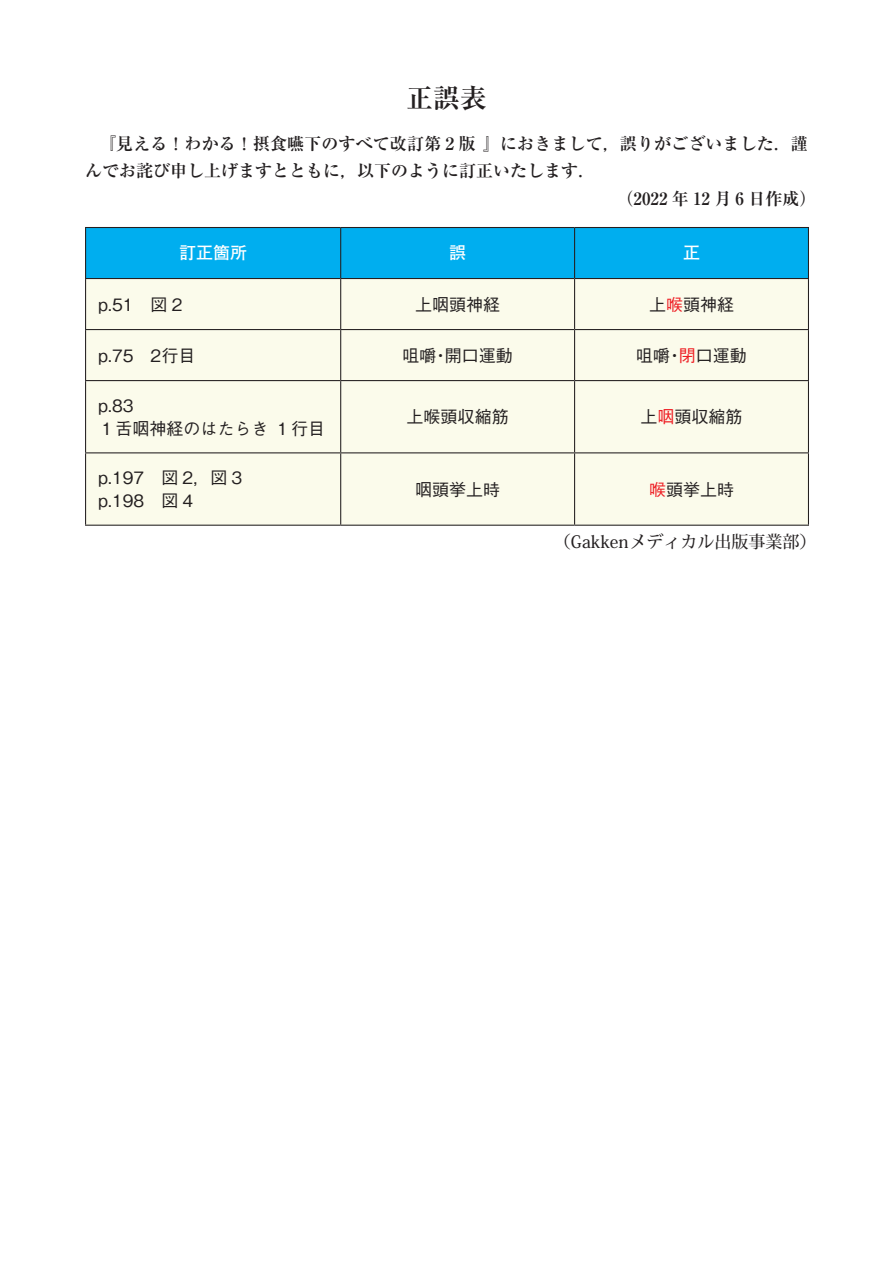
<style>
.page{position:relative;width:893px;height:1263px;background:#fff}
.page>*{position:absolute;margin:0;border:0;box-sizing:border-box;transform-origin:0 0}
.t1{font:700 26.55px "Ryumin Pro";color:#231f20}
.t2{font:500 16.95px/23.4px "Gothic BBB Pro";color:#231f20}
.t3{font:700 16.95px "Ryumin Pro";color:#231f20}
.t4{font:500 16.95px "Koz Min Pro";color:#231f20}
.t5{font:700 16.95px "Futo Go B101 Pro";color:#fff}
.s1{color:#ee1d23}
</style>
<div class="page">
<svg style="left:86px;top:228px;width:722px;height:297px;background:#cfecea"></svg>
<hr style="left:340px;top:279px;width:1px;height:50px;background:#231f20">
<hr style="left:574px;top:279px;width:1px;height:50px;background:#231f20">
<hr style="left:808px;top:279px;width:1px;height:50px;background:#231f20">
<hr style="left:340px;top:330px;width:1px;height:50px;background:#231f20">
<hr style="left:574px;top:330px;width:1px;height:50px;background:#231f20">
<hr style="left:808px;top:330px;width:1px;height:50px;background:#231f20">
<hr style="left:340px;top:381px;width:1px;height:71px;background:#231f20">
<hr style="left:574px;top:381px;width:1px;height:71px;background:#231f20">
<hr style="left:808px;top:381px;width:1px;height:71px;background:#231f20">
<hr style="left:340px;top:453px;width:1px;height:72px;background:#231f20">
<hr style="left:574px;top:453px;width:1px;height:72px;background:#231f20">
<hr style="left:808px;top:453px;width:1px;height:72px;background:#231f20">
<hr style="left:85px;top:227px;width:256px;height:1px;background:#231f20">
<hr style="left:85px;top:228px;width:1px;height:50px;background:#231f20">
<hr style="left:341px;top:227px;width:234px;height:1px;background:#231f20">
<hr style="left:340px;top:228px;width:1px;height:50px;background:#231f20">
<hr style="left:575px;top:227px;width:234px;height:1px;background:#231f20">
<hr style="left:574px;top:228px;width:1px;height:50px;background:#231f20">
<hr style="left:85px;top:278px;width:256px;height:1px;background:#231f20">
<hr style="left:341px;top:278px;width:234px;height:1px;background:#231f20">
<hr style="left:575px;top:278px;width:234px;height:1px;background:#231f20">
<hr style="left:85px;top:329px;width:256px;height:1px;background:#231f20">
<hr style="left:341px;top:329px;width:234px;height:1px;background:#231f20">
<hr style="left:575px;top:329px;width:234px;height:1px;background:#231f20">
<hr style="left:85px;top:380px;width:256px;height:1px;background:#231f20">
<hr style="left:341px;top:380px;width:234px;height:1px;background:#231f20">
<hr style="left:575px;top:380px;width:234px;height:1px;background:#231f20">
<hr style="left:85px;top:452px;width:256px;height:1px;background:#231f20">
<hr style="left:341px;top:452px;width:234px;height:1px;background:#231f20">
<hr style="left:575px;top:452px;width:234px;height:1px;background:#231f20">
<hr style="left:85px;top:525px;width:256px;height:1px;background:#231f20">
<hr style="left:341px;top:525px;width:234px;height:1px;background:#231f20">
<hr style="left:575px;top:525px;width:234px;height:1px;background:#231f20">
<hr style="left:808px;top:228px;width:1px;height:50px;background:#231f20">
<hr style="left:85px;top:279px;width:1px;height:50px;background:#231f20">
<hr style="left:85px;top:330px;width:1px;height:50px;background:#231f20">
<hr style="left:85px;top:381px;width:1px;height:71px;background:#231f20">
<hr style="left:85px;top:453px;width:1px;height:72px;background:#231f20">
<h1 class="t1" style="left:407px;top:77px;width:81px">正誤表</h1>
<p class="t3" style="left:99px;top:131px;width:710px">『見える！わかる！摂食嚥下のすべて改訂第２版 』におきまして，誤りがございました．謹</p>
<p class="t3" style="left:85px;top:157px;width:512px">んでお詫び申し上げますとともに，以下のように訂正いたします．</p>
<p class="t3" style="left:617px;top:185px;width:201px">（2022 年 12 月 6 日作成）</p>
<p class="t5" style="left:179px;top:239px;width:70px">訂正箇所</p>
<p class="t5" style="left:449px;top:239px;width:19px">誤</p>
<p class="t5" style="left:683px;top:239px;width:19px">正</p>
<p class="t2" style="left:98px;top:290px;width:86px">p.51　図 2</p>
<p class="t2" style="left:415px;top:290px;width:87px">上咽頭神経</p>
<p class="t2" style="left:649px;top:290px;width:87px">上<span class="s1">喉</span>頭神経</p>
<p class="t2" style="left:98px;top:341px;width:99px">p.75　2行目</p>
<p class="t2" style="left:402px;top:341px;width:112px">咀嚼・開口運動</p>
<p class="t2" style="left:636px;top:341px;width:112px">咀嚼・<span class="s1">閉</span>口運動</p>
<p class="t2" style="left:98px;top:391px;width:228px">p.83<br>１舌咽神経のはたらき １行目</p>
<p class="t2" style="left:407px;top:403px;width:104px">上喉頭収縮筋</p>
<p class="t2" style="left:640px;top:403px;width:104px">上<span class="s1">咽</span>頭収縮筋</p>
<p class="t2" style="left:98px;top:464px;width:145px">p.197　図 2，図 3 p.198　図 4</p>
<p class="t2" style="left:415px;top:475px;width:87px">咽頭挙上時</p>
<p class="t2" style="left:649px;top:475px;width:87px"><span class="s1">喉</span>頭挙上時</p>
<p class="t4" style="left:554px;top:529px;width:264px">（Gakkenメディカル出版事業部）</p>
</div>
